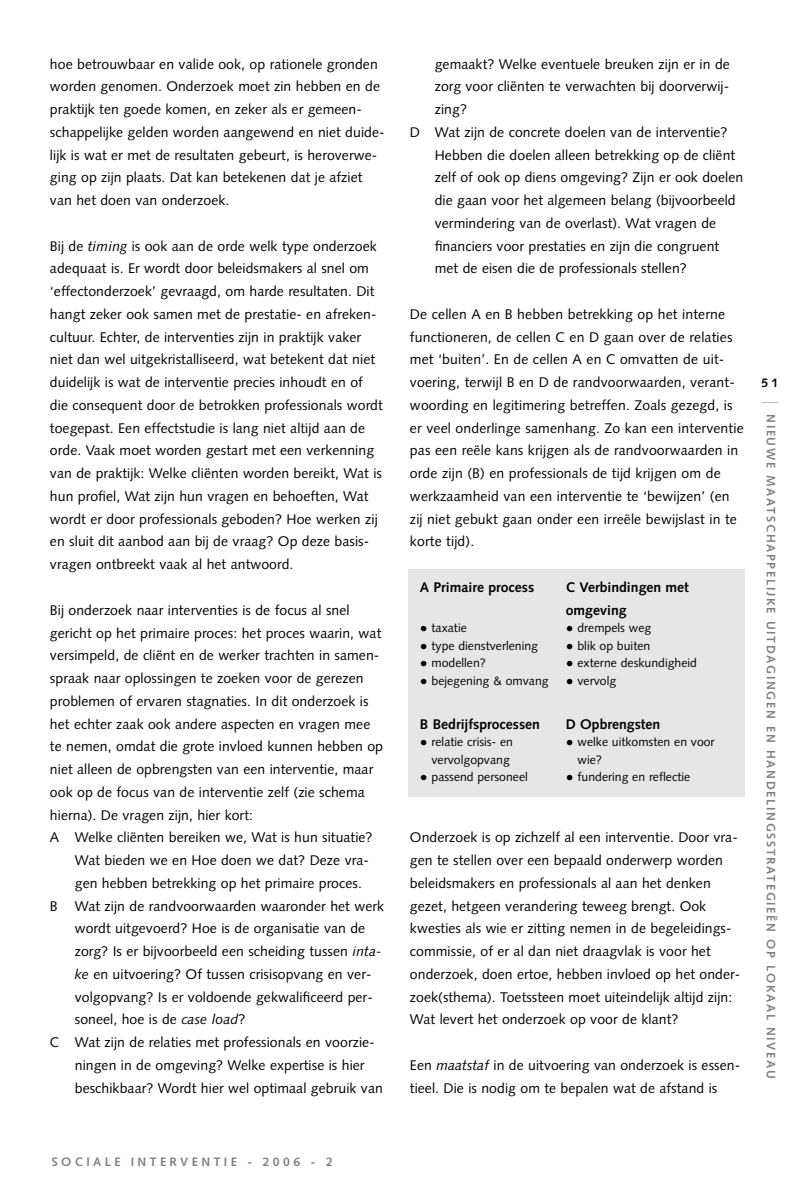
<style>
.page{position:relative;width:794px;height:1191px;background:#fff}
.page>*{position:absolute;margin:0;border:0;box-sizing:border-box;transform-origin:0 0}
.t1{font:14px/22.8px "Syntax";letter-spacing:.005em;color:#000}
.t2{font:700 14px/22.8px "Syntax";color:#000}
.t3{font:12.25px "Syntax";color:#000}
.t4{font:700 12.25px "Syntax";letter-spacing:.14em;color:#808080}
.t5{font:700 12.25px "Syntax";letter-spacing:.28em;color:#808080}
.t6{font:700 12.25px "Syntax";color:#000}
.s1{font-style:italic}
.s2{font-size:15.75px}
.s3{font-size:15.75px;color:#e6e6e6}
</style>
<div class="page">
<svg style="left:408px;top:402px;width:371px;height:395px"></svg>
<p class="t1" style="left:50px;top:54px;width:336px">hoe betrouwbaar en valide ook, op rationele gronden worden genomen. Onderzoek moet zin hebben en de praktijk ten goede komen, en zeker als er gemeen&shy;schappelijke gelden worden aangewend en niet duide&shy;lijk is wat er met de resultaten gebeurt, is heroverwe&shy;ging op zijn plaats. Dat kan betekenen dat je afziet van het doen van onderzoek.</p>
<p class="t1" style="left:50px;top:236px;width:334px">Bij de <span class="s1">timing</span> is ook aan de orde welk type onderzoek adequaat is. Er wordt door beleidsmakers al snel om ‘effectonderzoek’ gevraagd, om harde resultaten. Dit hangt zeker ook samen met de prestatie- en afreken&shy;cultuur. Echter, de interventies zijn in praktijk vaker niet dan wel uitgekristalliseerd, wat betekent dat niet duidelijk is wat de interventie precies inhoudt en of die consequent door de betrokken professionals wordt toegepast. Een effectstudie is lang niet altijd aan de orde. Vaak moet worden gestart met een verkenning van de praktijk: Welke cliënten worden bereikt, Wat is hun profiel, Wat zijn hun vragen en behoeften, Wat wordt er door professionals geboden? Hoe werken zij en sluit dit aanbod aan bij de vraag? Op deze basis&shy;vragen ontbreekt vaak al het antwoord.</p>
<p class="t1" style="left:50px;top:600px;width:301px">Bij onderzoek naar interventies is de focus al snel</p>
<p class="t1" style="left:50px;top:623px;width:333px">gericht op het primaire proces: het proces waarin, wat</p>
<p class="t1" style="left:50px;top:645px;width:331px">versimpeld, de cliënt en de werker trachten in samen-</p>
<p class="t1" style="left:50px;top:668px;width:315px">spraak naar oplossingen te zoeken voor de gerezen</p>
<p class="t1" style="left:50px;top:691px;width:320px">problemen of ervaren stagnaties. In dit onderzoek is</p>
<p class="t1" style="left:50px;top:714px;width:322px">het echter zaak ook andere aspecten en vragen mee</p>
<p class="t1" style="left:50px;top:736px;width:334px">te nemen, omdat die grote invloed kunnen hebben op</p>
<p class="t1" style="left:50px;top:759px;width:325px">niet alleen de opbrengsten van een interventie, maar</p>
<p class="t1" style="left:50px;top:782px;width:316px">ook op de focus van de interventie zelf (zie schema</p>
<p class="t1" style="left:50px;top:805px;width:204px">hierna). De vragen zijn, hier kort:</p>
<p class="t1" style="left:50px;top:827px;width:324px">A Welke cliënten bereiken we, Wat is hun situatie?</p>
<p class="t1" style="left:75px;top:850px;width:295px">Wat bieden we en Hoe doen we dat? Deze vra-</p>
<p class="t1" style="left:75px;top:873px;width:288px">gen hebben betrekking op het primaire proces.</p>
<p class="t1" style="left:50px;top:896px;width:335px">B Wat zijn de randvoorwaarden waaronder het werk</p>
<p class="t1" style="left:75px;top:918px;width:292px">wordt uitgevoerd? Hoe is de organisatie van de</p>
<p class="t1" style="left:75px;top:941px;width:308px">zorg? Is er bijvoorbeeld een scheiding tussen <span class="s1">inta-</span></p>
<p class="t1" style="left:75px;top:964px;width:298px"><span class="s1">ke</span> en uitvoering? Of tussen crisisopvang en ver-</p>
<p class="t1" style="left:75px;top:987px;width:299px">volgopvang? Is er voldoende gekwalificeerd per-</p>
<p class="t1" style="left:75px;top:1009px;width:172px">soneel, hoe is de <span class="s1">case load</span>?</p>
<p class="t1" style="left:50px;top:1032px;width:326px">C Wat zijn de relaties met professionals en voorzie-</p>
<p class="t1" style="left:75px;top:1055px;width:291px">ningen in de omgeving? Welke expertise is hier</p>
<p class="t1" style="left:75px;top:1078px;width:309px">beschikbaar? Wordt hier wel optimaal gebruik van</p>
<p class="t5" style="left:52px;top:1157px;width:282px">SOCIALE INTERVENTIE - 2006 - 2</p>
<p class="t1" style="left:434px;top:54px;width:296px">gemaakt? Welke eventuele breuken zijn er in de</p>
<p class="t1" style="left:434px;top:77px;width:296px">zorg voor cliënten te verwachten bij doorverwij-</p>
<p class="t1" style="left:434px;top:99px;width:34px">zing?</p>
<p class="t1" style="left:410px;top:122px;width:319px">D Wat zijn de concrete doelen van de interventie?</p>
<p class="t1" style="left:434px;top:145px;width:302px">Hebben die doelen alleen betrekking op de cliënt</p>
<p class="t1" style="left:434px;top:168px;width:310px">zelf of ook op diens omgeving? Zijn er ook doelen</p>
<p class="t1" style="left:434px;top:190px;width:302px">die gaan voor het algemeen belang (bijvoorbeeld</p>
<p class="t1" style="left:434px;top:213px;width:283px">vermindering van de overlast). Wat vragen de</p>
<p class="t1" style="left:434px;top:236px;width:286px">financiers voor prestaties en zijn die congruent</p>
<p class="t1" style="left:434px;top:259px;width:253px">met de eisen die de professionals stellen?</p>
<p class="t1" style="left:410px;top:304px;width:335px">De cellen A en B hebben betrekking op het interne functioneren, de cellen C en D gaan over de relaties met ‘buiten’. En de cellen A en C omvatten de uit&shy;voering, terwijl B en D de randvoorwaarden, verant&shy;woording en legitimering betreffen. Zoals gezegd, is er veel onderlinge samenhang. Zo kan een interventie pas een reële kans krijgen als de randvoorwaarden in orde zijn (B) en professionals de tijd krijgen om de werkzaamheid van een interventie te ‘bewijzen’ (en zij niet gebukt gaan onder een irreële bewijslast in te korte tijd).</p>
<p class="t2" style="left:420px;top:577px;width:116px">A Primaire process</p>
<p class="t2" style="left:565px;top:577px;width:124px">C Verbindingen met omgeving</p>
<p class="t3" style="left:420px;top:623px;width:48px"><span class="s2">•</span> taxatie</p>
<p class="t3" style="left:565px;top:623px;width:87px"><span class="s2">•</span> drempels weg</p>
<p class="t3" style="left:420px;top:640px;width:120px"><span class="s2">•</span> type dienstverlening</p>
<p class="t3" style="left:565px;top:640px;width:86px"><span class="s2">•</span> blik op buiten</p>
<p class="t3" style="left:420px;top:658px;width:68px"><span class="s2">•</span> modellen?</p>
<p class="t3" style="left:565px;top:658px;width:133px"><span class="s2">•</span> externe deskundigheid</p>
<p class="t3" style="left:420px;top:675px;width:198px"><span class="s2">•</span> bejegening &amp; omvang <span class="s2">•</span> vervolg</p>
<p class="t2" style="left:420px;top:713px;width:122px">B Bedrijfsprocessen</p>
<p class="t2" style="left:565px;top:713px;width:96px">D Opbrengsten</p>
<p class="t3" style="left:420px;top:737px;width:95px"><span class="s2">•</span> relatie crisis- en</p>
<p class="t3" style="left:565px;top:737px;width:150px"><span class="s2">•</span> welke uitkomsten en voor</p>
<p class="t3" style="left:420px;top:754px;width:91px"><span class="s3">•</span> vervolgopvang</p>
<p class="t3" style="left:565px;top:754px;width:38px"><span class="s3">•</span> wie?</p>
<p class="t3" style="left:420px;top:772px;width:109px"><span class="s2">•</span> passend personeel</p>
<p class="t3" style="left:565px;top:772px;width:126px"><span class="s2">•</span> fundering en reflectie</p>
<p class="t1" style="left:410px;top:827px;width:332px">Onderzoek is op zichzelf al een interventie. Door vra&shy;gen te stellen over een bepaald onderwerp worden beleidsmakers en professionals al aan het denken gezet, hetgeen verandering teweeg brengt. Ook kwesties als wie er zitting nemen in de begeleidings&shy;commissie, of er al dan niet draagvlak is voor het onderzoek, doen ertoe, hebben invloed op het onder&shy;zoek(sthema). Toetssteen moet uiteindelijk altijd zijn:<br>Wat levert het onderzoek op voor de klant?</p>
<p class="t1" style="left:410px;top:1055px;width:331px">Een <span class="s1">maatstaf</span> in de uitvoering van onderzoek is essen&shy;tieel. Die is nodig om te bepalen wat de afstand is</p>
<p class="t6" style="left:761px;top:378px;width:19px">5 1</p>
<p class="t4" style="left:775px;top:414px;width:666px;rotate:90deg">NIEUWE MAATSCHAPPELIJKE UITDAGINGEN EN HANDELINGSSTRATEGIEËN OP LOKAAL NIVEAU</p>
</div>
